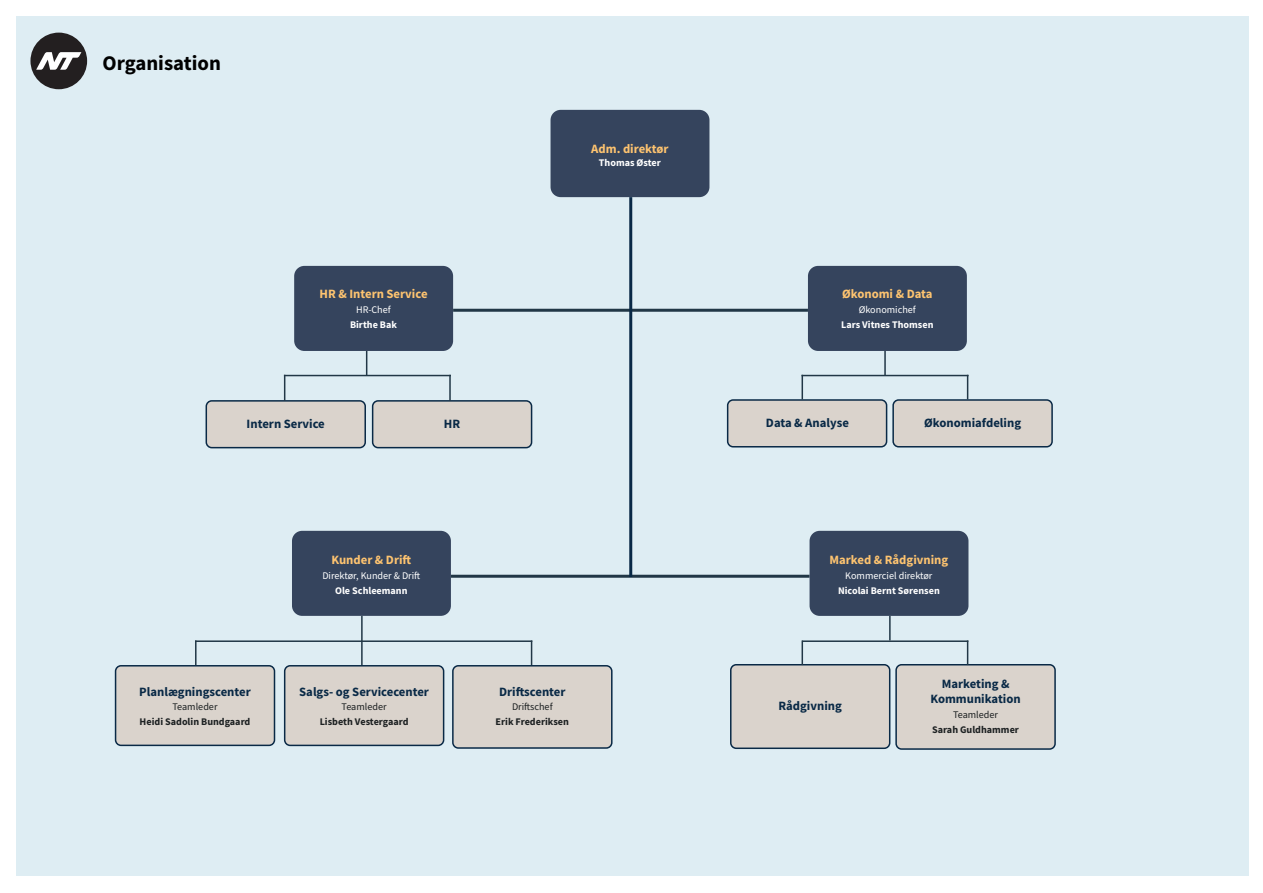
<style>
.page{position:relative;width:1263px;height:893px;background:#fff}
.page>*{position:absolute;margin:0;border:0;box-sizing:border-box;transform-origin:0 0}
.t1{font:700 20.85px "Source Sans Pro";color:#010101}
.t2{font:700 12.75px "Source Sans Pro";color:#092946}
.t3{font:700 12.75px "Source Sans Pro";color:#fec470}
.t4{font:700 10.2px "Source Sans Pro";color:#fff}
.t5{font:700 10.2px "Source Sans Pro";color:#1d2122}
.t6{font:10.2px "Source Sans Pro";color:#fff}
.t7{font:10.2px "Source Sans Pro";color:#1d2122}
</style>
<div class="page">
<div style="left:16px;top:16px;width:1233px;height:860px;background:#deedf3"></div>
<div style="left:550px;top:110px;width:159px;height:87px;background:#35445d;border-radius:10px"></div>
<div style="left:294px;top:266px;width:159px;height:85px;background:#35445d;border-radius:10px"></div>
<div style="left:292px;top:531px;width:159px;height:85px;background:#35445d;border-radius:10px"></div>
<div style="left:453px;top:666px;width:159px;height:82px;background:#dad3cc;border-radius:5px"></div>
<div style="left:452px;top:665px;width:160px;height:84px;border:2px solid #092946;border-radius:5px"></div>
<div style="left:206px;top:401px;width:159px;height:47px;background:#dad3cc;border-radius:5px"></div>
<div style="left:206px;top:400px;width:160px;height:48px;border:2px solid #092946;border-radius:5px"></div>
<div style="left:893px;top:400px;width:159px;height:47px;background:#dad3cc;border-radius:5px"></div>
<div style="left:892px;top:399px;width:161px;height:48px;border:2px solid #092946;border-radius:5px"></div>
<div style="left:896px;top:665px;width:159px;height:84px;background:#dad3cc;border-radius:5px"></div>
<div style="left:895px;top:664px;width:161px;height:86px;border:2px solid #092946;border-radius:5px"></div>
<div style="left:285px;top:666px;width:159px;height:79px;background:#dad3cc;border-radius:5px"></div>
<div style="left:284px;top:665px;width:160px;height:81px;border:2px solid #092946;border-radius:5px"></div>
<div style="left:373px;top:401px;width:159px;height:47px;background:#dad3cc;border-radius:5px"></div>
<div style="left:372px;top:400px;width:160px;height:48px;border:2px solid #092946;border-radius:5px"></div>
<div style="left:728px;top:400px;width:158px;height:47px;background:#dad3cc;border-radius:5px"></div>
<div style="left:727px;top:399px;width:160px;height:48px;border:2px solid #092946;border-radius:5px"></div>
<div style="left:731px;top:665px;width:159px;height:83px;background:#dad3cc;border-radius:5px"></div>
<div style="left:730px;top:664px;width:160px;height:85px;border:2px solid #092946;border-radius:5px"></div>
<div style="left:116px;top:666px;width:158px;height:79px;background:#dad3cc;border-radius:5px"></div>
<div style="left:115px;top:665px;width:160px;height:81px;border:2px solid #092946;border-radius:5px"></div>
<div style="left:808px;top:266px;width:159px;height:85px;background:#35445d;border-radius:10px"></div>
<div style="left:809px;top:531px;width:159px;height:85px;background:#35445d;border-radius:10px"></div>
<hr style="left:453px;top:309px;width:355px;height:3px;background:#213746">
<hr style="left:451px;top:575px;width:358px;height:3px;background:#213746">
<hr style="left:195px;top:640px;width:337px;height:2px;background:#213746">
<hr style="left:802px;top:640px;width:166px;height:2px;background:#213746">
<hr style="left:284px;top:375px;width:167px;height:1px;background:#213746">
<hr style="left:801px;top:375px;width:167px;height:1px;background:#213746">
<hr style="left:361px;top:616px;width:2px;height:49px;background:#213746">
<svg style="left:366px;top:351px;width:1px;height:24px"></svg>
<hr style="left:889px;top:616px;width:2px;height:24px;background:#213746">
<hr style="left:884px;top:351px;width:2px;height:25px;background:#213746">
<svg style="left:967px;top:376px;width:1px;height:23px"></svg>
<svg style="left:967px;top:640px;width:1px;height:25px"></svg>
<svg style="left:531px;top:640px;width:1px;height:25px"></svg>
<hr style="left:449px;top:375px;width:2px;height:26px;background:#213746">
<hr style="left:801px;top:375px;width:2px;height:24px;background:#213746">
<hr style="left:801px;top:640px;width:2px;height:25px;background:#213746">
<hr style="left:195px;top:640px;width:2px;height:25px;background:#213746">
<svg style="left:284px;top:376px;width:1px;height:25px"></svg>
<hr style="left:629px;top:197px;width:3px;height:380px;background:#092946">
<div style="left:30px;top:33px;width:57px;height:56px;background:#231f20;border-radius:50%"></div>
<svg style="left:36px;top:52px;width:45px;height:18px"></svg>
<p class="t1" style="left:102px;top:49px;width:120px">Organisation</p>
<p class="t3" style="left:591px;top:140px;width:79px">Adm. direktør</p>
<p class="t4" style="left:599px;top:155px;width:63px">Thomas Øster</p>
<p class="t3" style="left:319px;top:285px;width:110px">HR &amp; Intern Service</p>
<p class="t6" style="left:356px;top:303px;width:36px">HR-Chef</p>
<p class="t4" style="left:350px;top:318px;width:49px">Birthe Bak</p>
<p class="t3" style="left:842px;top:285px;width:92px">Økonomi &amp; Data</p>
<p class="t6" style="left:859px;top:303px;width:59px">Økonomichef</p>
<p class="t4" style="left:841px;top:318px;width:94px">Lars Vitnes Thomsen</p>
<p class="t2" style="left:247px;top:415px;width:80px">Intern Service</p>
<p class="t2" style="left:924px;top:414px;width:98px">Økonomiafdeling</p>
<p class="t2" style="left:444px;top:415px;width:18px">HR</p>
<p class="t2" style="left:766px;top:414px;width:85px">Data &amp; Analyse</p>
<p class="t3" style="left:331px;top:551px;width:81px">Kunder &amp; Drift</p>
<p class="t6" style="left:322px;top:568px;width:100px">Direktør, Kunder &amp; Drift</p>
<p class="t4" style="left:335px;top:584px;width:74px">Ole Schleemann</p>
<p class="t3" style="left:829px;top:551px;width:120px">Marked &amp; Rådgivning</p>
<p class="t6" style="left:845px;top:568px;width:89px">Kommerciel direktør</p>
<p class="t4" style="left:838px;top:584px;width:103px">Nicolai Bernt Sørensen</p>
<p class="t2" style="left:139px;top:683px;width:113px">Planlægningscenter</p>
<p class="t7" style="left:172px;top:700px;width:47px">Teamleder</p>
<p class="t5" style="left:140px;top:715px;width:112px">Heidi Sadolin Bundgaard</p>
<p class="t2" style="left:299px;top:683px;width:131px">Salgs- og Servicecenter</p>
<p class="t7" style="left:342px;top:700px;width:47px">Teamleder</p>
<p class="t5" style="left:320px;top:715px;width:90px">Lisbeth Vestergaard</p>
<p class="t2" style="left:499px;top:683px;width:68px">Driftscenter</p>
<p class="t7" style="left:512px;top:700px;width:42px">Driftschef</p>
<p class="t5" style="left:496px;top:715px;width:75px">Erik Frederiksen</p>
<p class="t2" style="left:778px;top:697px;width:65px">Rådgivning</p>
<p class="t2" style="left:942px;top:675px;width:69px">Marketing &amp;</p>
<p class="t2" style="left:930px;top:690px;width:92px">Kommunikation</p>
<p class="t7" style="left:953px;top:707px;width:47px">Teamleder</p>
<p class="t5" style="left:932px;top:722px;width:88px">Sarah Guldhammer</p>
</div>
